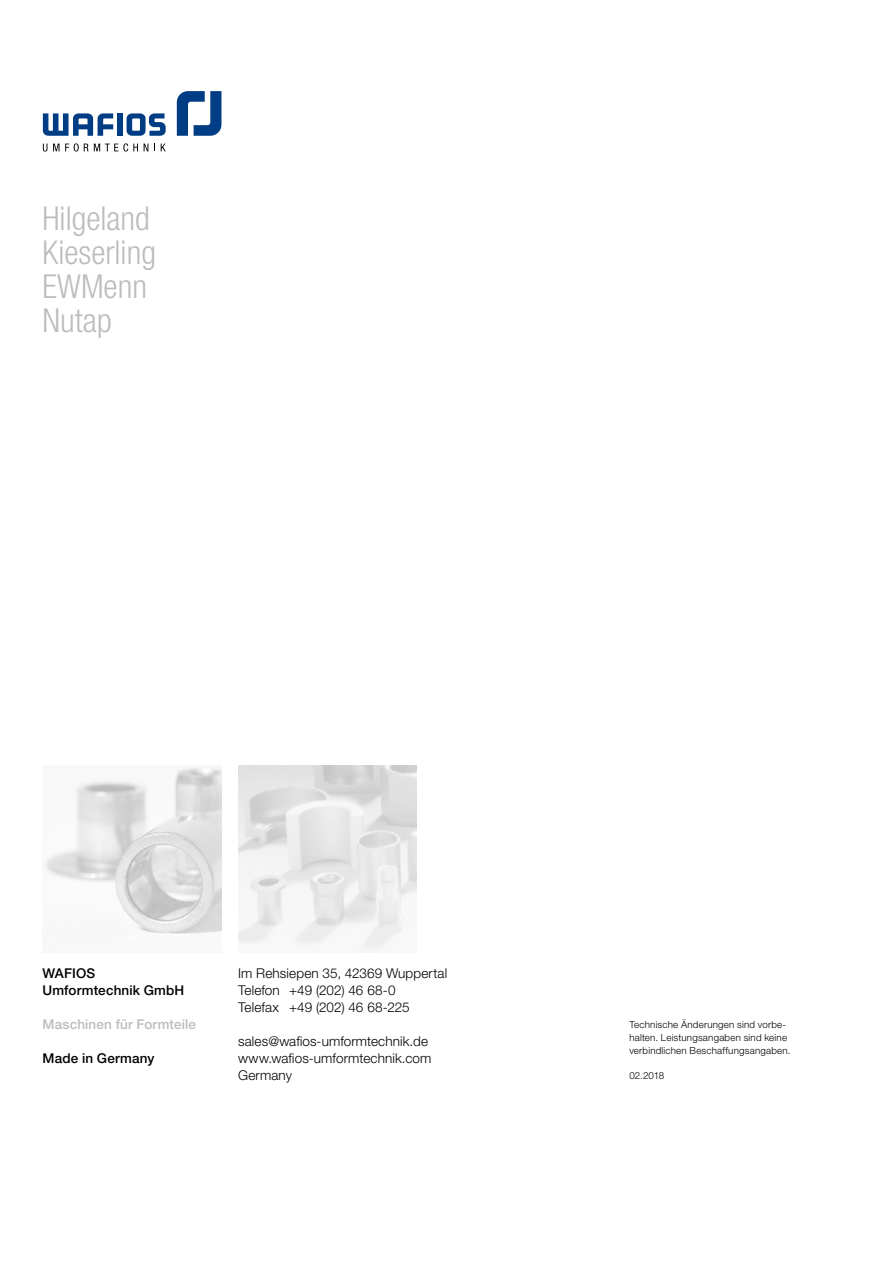
<style>
.page{position:relative;width:893px;height:1263px;background:#fff}
.page>*{position:absolute;margin:0;border:0;box-sizing:border-box;transform-origin:0 0}
.t1{font:300 condensed 33px/34px "Helvetica Neue LTCE";color:#bbbcbd}
.t2{font:300 condensed 33px "Helvetica Neue LT Pro";color:#bbbcbd}
.t3{font:300 13.5px/17px "Helvetica Neue LT Pro";letter-spacing:.01em;color:#000}
.t4{font:500 13.5px/17px "Helvetica Neue LT Pro";letter-spacing:.01em;color:#000}
.t5{font:500 13.5px "Helvetica Neue LT Pro";letter-spacing:.01em;color:#bbbcbd}
.t6{font:300 9.75px/12.8px "Helvetica Neue LT Pro";letter-spacing:.02em;color:#000}
</style>
<div class="page">
<svg style="left:43px;top:113px;width:70px;height:23px"></svg>
<div style="left:117px;top:113px;width:6px;height:23px;background:#003d84"></div>
<svg style="left:127px;top:113px;width:39px;height:23px"></svg>
<svg style="left:177px;top:91px;width:44px;height:45px"></svg>
<svg style="left:43px;top:144px;width:4px;height:8px"></svg>
<svg style="left:53px;top:143px;width:85px;height:9px"></svg>
<svg style="left:144px;top:144px;width:4px;height:7px"></svg>
<svg style="left:161px;top:144px;width:5px;height:7px"></svg>
<img style="left:45px;top:767px;width:176px;height:167px">
<img style="left:238px;top:765px;width:179px;height:186px">
<h1 class="t1" style="left:43px;top:201px;width:115px">Hilgeland<br>Kieserling</h1>
<h1 class="t2" style="left:43px;top:267px;width:106px">EWMenn</h1>
<h1 class="t1" style="left:43px;top:303px;width:71px">Nutap</h1>
<p class="t4" style="left:43px;top:965px;width:143px">WAFIOS<br>Umformtechnik GmbH</p>
<p class="t5" style="left:43px;top:1016px;width:155px">Maschinen für Formteile</p>
<p class="t4" style="left:43px;top:1050px;width:113px">Made in Germany</p>
<p class="t3" style="left:238px;top:964px;width:211px">Im Rehsiepen 35, 42369 Wuppertal<br>Telefon +49 (202) 46 68-0<br>Telefax +49 (202) 46 68-225</p>
<p class="t3" style="left:238px;top:1032px;width:195px">sales@wafios-umformtechnik.de www.wafios-umformtechnik.com<br>Germany</p>
<p class="t6" style="left:629px;top:1018px;width:163px">Technische Änderungen sind vorbe&shy;halten. Leistungsangaben sind keine verbindlichen Beschaffungsangaben.</p>
<p class="t6" style="left:629px;top:1069px;width:36px">02.2018</p>
</div>
